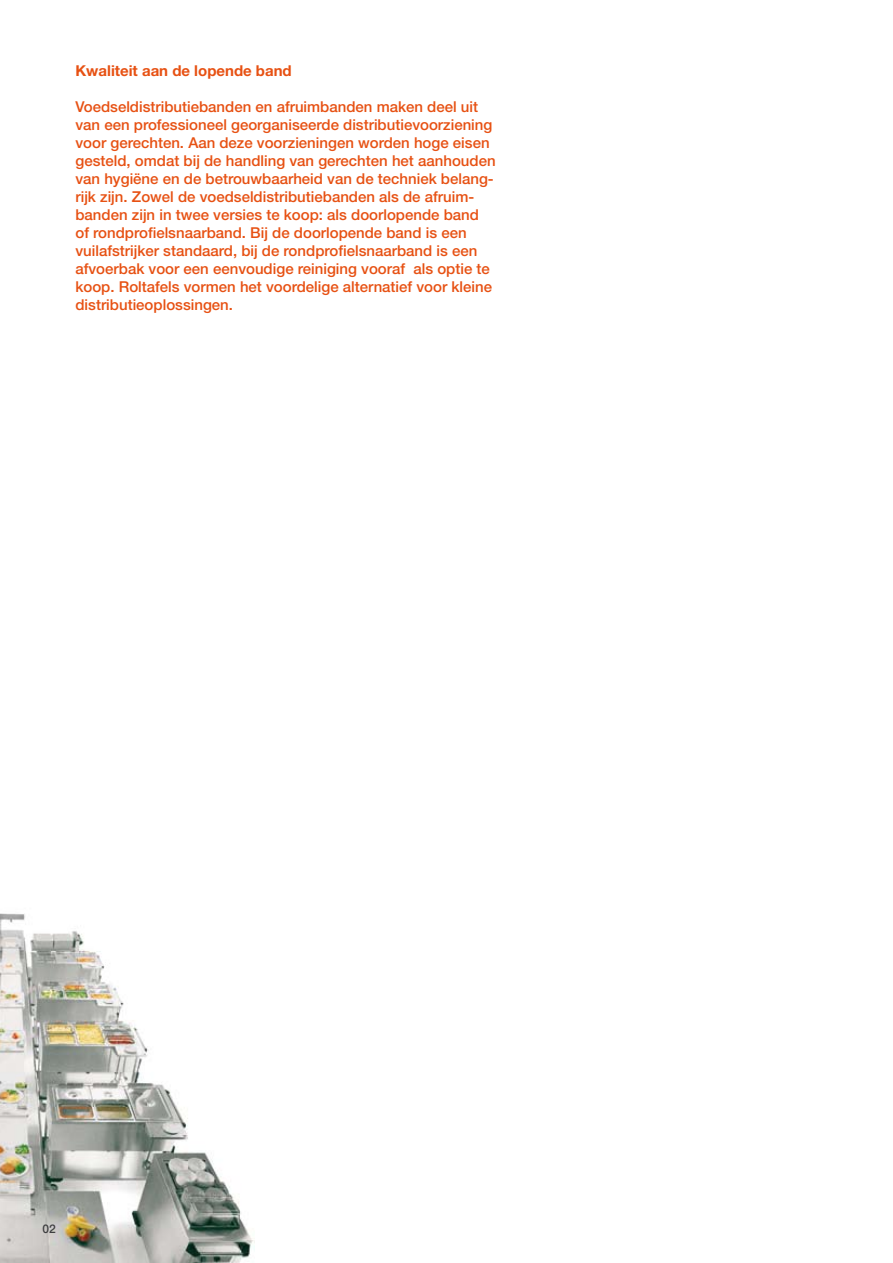
<style>
.page{position:relative;width:893px;height:1263px;background:#fff}
.page>*{position:absolute;margin:0;border:0;box-sizing:border-box;transform-origin:0 0}
.t1{font:500 15px/18px "Helvetica Neue";color:#e75113}
.t2{font:700 15px "Helvetica Neue";color:#e75113}
.t3{font:500 12px "Helvetica Neue";color:#3e3e40}
</style>
<div class="page">
<img style="left:0;top:913px;width:255px;height:350px">
<p class="t2" style="left:75px;top:61px;width:218px">Kwaliteit aan de lopende band</p>
<p class="t1" style="left:75px;top:97px;width:422px">Voedseldistributiebanden en afruimbanden maken deel uit van een professioneel georganiseerde distributievoorziening voor gerechten. Aan deze voorzieningen worden hoge eisen gesteld, omdat bij de handling van gerechten het aanhouden van hygiëne en de betrouwbaarheid van de techniek belang&shy;rijk zijn. Zowel de voedseldistributiebanden als de afruim&shy;banden zijn in twee versies te koop: als doorlopende band of rondprofielsnaarband. Bij de doorlopende band is een vuilafstrijker standaard, bij de rondprofielsnaarband is een afvoerbak voor een eenvoudige reiniging vooraf als optie te koop. Roltafels vormen het voordelige alternatief voor kleine distributieoplossingen.</p>
<p class="t3" style="left:43px;top:1222px;width:15px">02</p>
</div>
